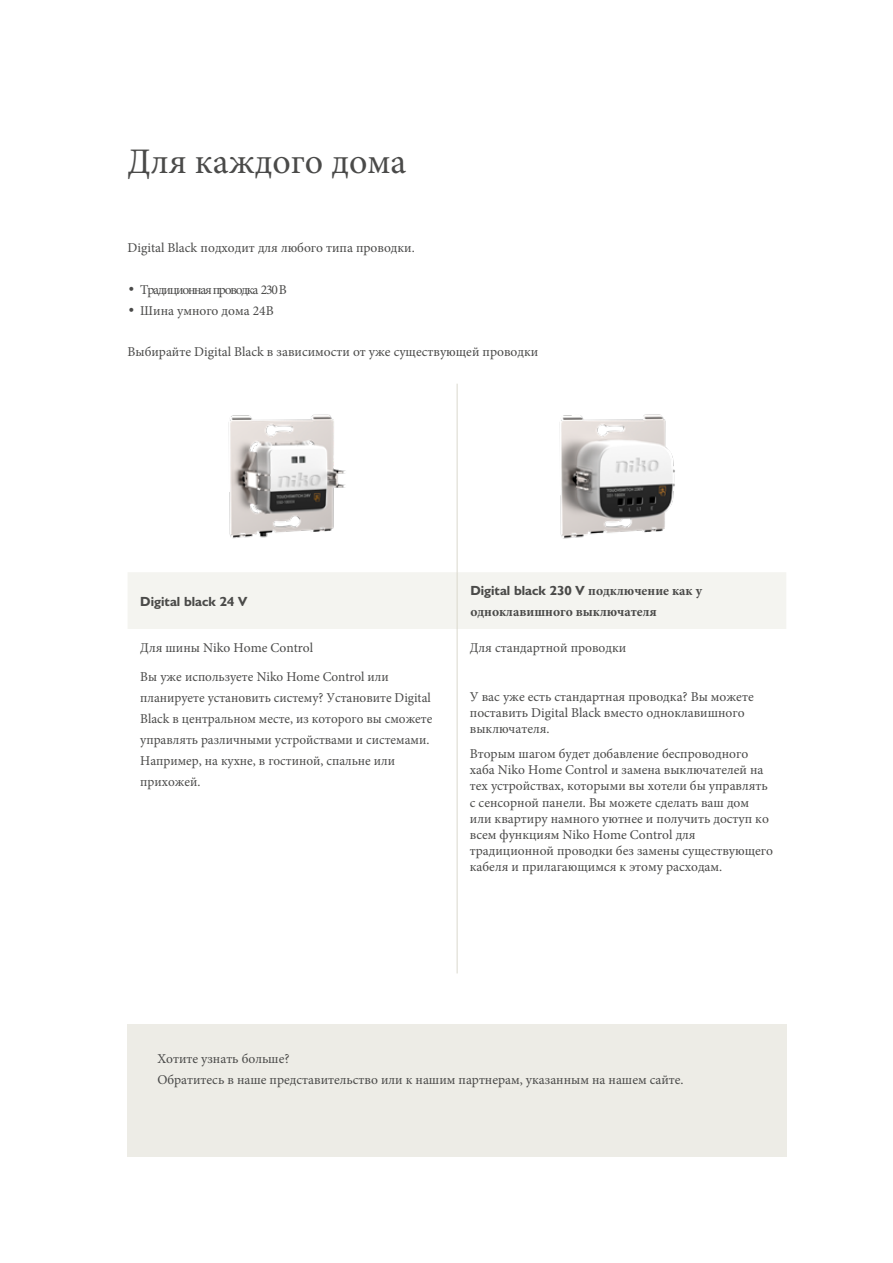
<style>
.page{position:relative;width:893px;height:1263px;background:#fff}
.page>*{position:absolute;margin:0;border:0;box-sizing:border-box;transform-origin:0 0}
.t1{font:36px "Minion Pro";color:#4a4a49}
.t2{font:13.5px/16.2px "Minion Pro";color:#4a4a49}
.t3{font:700 13.5px "Humanist 521 BT";color:#4a4a49}
.t4{font:13.5px "Minion Pro";letter-spacing:-.09em;color:#4a4a49}
.t5{font:700 13.5px "Minion Pro";color:#4a4a49}
.s1{font-family:"Humanist 521 BT";font-weight:300}
.s2{font-family:"Minion Pro"}
</style>
<div class="page">
<div style="left:128px;top:572px;width:658px;height:57px;background:#f4f4f0"></div>
<hr style="left:457px;top:572px;width:1px;height:57px;background:#dad8cd">
<hr style="left:457px;top:629px;width:1px;height:344px;background:#dad8cd">
<img style="left:228px;top:384px;width:447px;height:188px">
<div style="left:128px;top:1024px;width:659px;height:133px;background:#edece6"></div>
<h1 class="t1" style="left:128px;top:138px;width:280px">Для каждого дома</h1>
<p class="t2" style="left:128px;top:239px;width:289px">Digital Black подходит для любого типа проводки.</p>
<p class="t4" style="left:128px;top:280px;width:161px"><span class="s1">•</span> Традиционная проводка 230 В</p>
<p class="t2" style="left:128px;top:302px;width:148px"><span class="s1">•</span> Шина умного дома 24В</p>
<p class="t2" style="left:128px;top:344px;width:412px">Выбирайте Digital Black в зависимости от уже существующей проводки</p>
<p class="t3" style="left:140px;top:592px;width:108px">Digital black 24 V</p>
<p class="t2" style="left:140px;top:633px;width:250px;line-height:29.1px">Для шины Niko Home Control<br>Вы уже используете Niko Home Control или</p>
<p class="t2" style="left:140px;top:687px;width:294px;line-height:21px">планируете установить систему? Установите Digital Black в центральном месте, из которого вы сможете управлять различными устройствами и системами.<br>Например, на кухне, в гостиной, спальне или прихожей.</p>
<p class="t3" style="left:470px;top:582px;width:233px">Digital black 230 V <span class="s2">подключение как у</span></p>
<p class="t5" style="left:470px;top:602px;width:188px">одноклавишного выключателя</p>
<p class="t2" style="left:470px;top:639px;width:158px">Для стандартной проводки</p>
<p class="t2" style="left:470px;top:689px;width:285px">У вас уже есть стандартная проводка? Вы можете поставить Digital Black вместо одноклавишного выключателя.</p>
<p class="t2" style="left:470px;top:746px;width:305px">Вторым шагом будет добавление беспроводного хаба Niko Home Control и замена выключателей на тех устройствах, которыми вы хотели бы управлять с сенсорной панели. Вы можете сделать ваш дом или квартиру намного уютнее и получить доступ ко всем функциям Niko Home Control для традиционной проводки без замены существующего кабеля и прилагающимся к этому расходам.</p>
<p class="t2" style="left:157px;top:1049px;width:528px;line-height:21px">Хотите узнать больше?<br>Обратитесь в наше представительство или к нашим партнерам, указанным на нашем сайте.</p>
</div>
